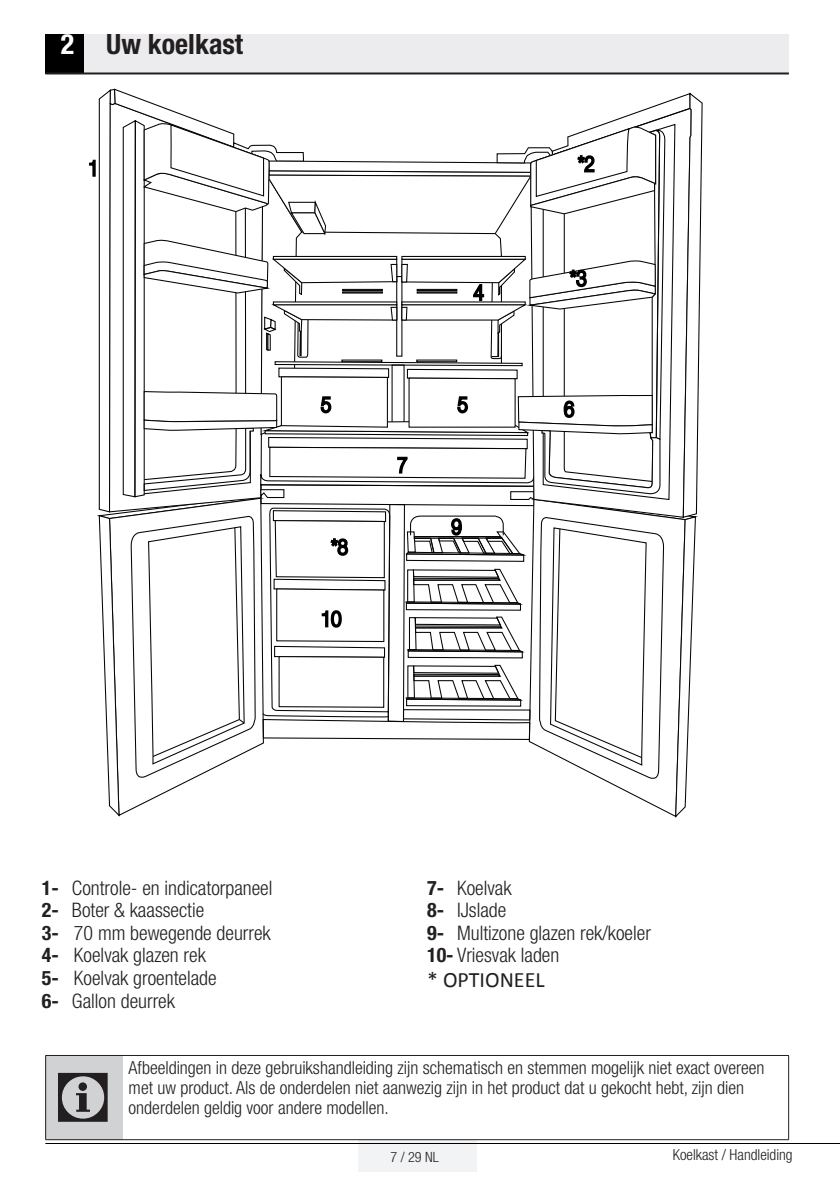
<style>
.page{position:relative;width:840px;height:1191px;background:#fff}
.page>*{position:absolute;margin:0;border:0;box-sizing:border-box;transform-origin:0 0}
.semboller{font:72px "ZIWARNUN";color:#231f20}
.Unite_Baslik{font:700 condensed 28px "Helvetica Neue LT Pro";color:#231f20}
.t1{font:22px "Calibri";color:#231f20}
.buzdolabı_maddeler{font:300 condensed 20px "Helvetica Neue LT Pro";color:#231f20}
.Girintili_Yazi_uyari{font:300 condensed 18px/20px "Helvetica Neue LT Pro";color:#231f20}
.t2{font:300 condensed 15.2px "Helvetica Neue LT Pro";color:#231f20}
.t3{font:300 condensed 14.2px "Helvetica Neue LT Pro";color:#231f20}
.s1{color:#fff}
.s2{font-weight:700}
</style>
<div class="page">
<div style="left:358px;top:1140px;width:119px;height:32px;background:#f2f3f4"></div>
<hr style="left:45px;top:1143px;width:794px;height:1px;background:#000">
<div style="left:45px;top:34px;width:40px;height:40px;background:#000"></div>
<div style="left:85px;top:34px;width:703px;height:40px;background:#ececee"></div>
<hr style="left:45px;top:72px;width:743px;height:2px;background:#231f20">
<div style="left:46px;top:1055px;width:77px;height:84px;background:#d1d2d4"></div>
<hr style="left:45px;top:1139px;width:78px;height:1px;background:#231f20">
<hr style="left:123px;top:1139px;width:665px;height:1px;background:#231f20">
<hr style="left:45px;top:1055px;width:78px;height:1px;background:#231f20">
<hr style="left:45px;top:1055px;width:1px;height:84px;background:#231f20">
<hr style="left:123px;top:1055px;width:665px;height:1px;background:#231f20">
<hr style="left:787px;top:1055px;width:1px;height:84px;background:#231f20">
<svg style="left:89px;top:88px;width:614px;height:730px"></svg>
<p class="Unite_Baslik" style="left:61px;top:27px;width:184px"><span class="s1">2</span> Uw koelkast</p>
<p class="buzdolabı_maddeler" style="left:42px;top:876px;width:232px"><span class="s2">1-</span> Controle- en indicatorpaneel</p>
<p class="buzdolabı_maddeler" style="left:42px;top:898px;width:164px"><span class="s2">2-</span> Boter &amp; kaassectie</p>
<p class="buzdolabı_maddeler" style="left:42px;top:921px;width:230px"><span class="s2">3-</span> 70 mm bewegende deurrek</p>
<p class="buzdolabı_maddeler" style="left:42px;top:943px;width:165px"><span class="s2">4-</span> Koelvak glazen rek</p>
<p class="buzdolabı_maddeler" style="left:42px;top:966px;width:176px"><span class="s2">5-</span> Koelvak groentelade</p>
<p class="buzdolabı_maddeler" style="left:42px;top:989px;width:134px"><span class="s2">6-</span> Gallon deurrek</p>
<p class="buzdolabı_maddeler" style="left:427px;top:876px;width:86px"><span class="s2">7-</span> Koelvak</p>
<p class="buzdolabı_maddeler" style="left:427px;top:898px;width:81px"><span class="s2">8-</span> IJslade</p>
<p class="buzdolabı_maddeler" style="left:427px;top:921px;width:225px"><span class="s2">9-</span> Multizone glazen rek/koeler</p>
<p class="buzdolabı_maddeler" style="left:427px;top:943px;width:134px"><span class="s2">10-</span> Vriesvak laden</p>
<p class="t1" style="left:427px;top:966px;width:119px">* OPTIONEEL</p>
<p class="semboller" style="left:54px;top:1059px;width:63px">C</p>
<p class="Girintili_Yazi_uyari" style="left:129px;top:1057px;width:637px">Afbeeldingen in deze gebruikshandleiding zijn schematisch en stemmen mogelijk niet exact overeen met uw product. Als de onderdelen niet aanwezig zijn in het product dat u gekocht hebt, zijn dien onderdelen geldig voor andere modellen.</p>
<p class="t3" style="left:390px;top:1148px;width:50px">7 / 29 NL</p>
<p class="t2" style="left:672px;top:1146px;width:121px">Koelkast / Handleiding</p>
</div>
